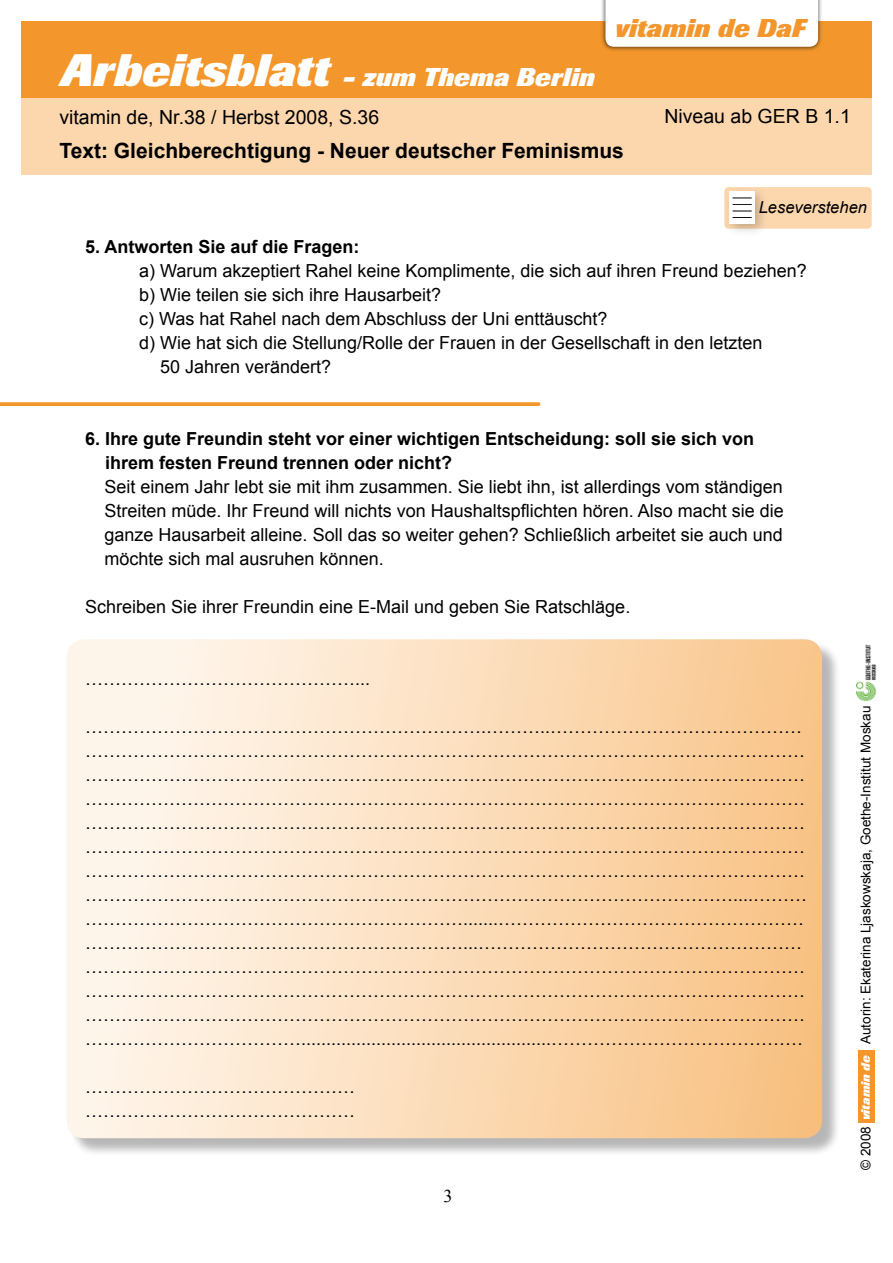
<style>
.page{position:relative;width:893px;height:1263px;background:#fff}
.page>*{position:absolute;margin:0;border:0;box-sizing:border-box;transform-origin:0 0}
.t1{font:italic 800 25.5px "Imago";color:#fff}
.t2{font:italic 800 25.5px "Imago";letter-spacing:.005em;color:#f3972d}
.t3{font:700 21px "Arial";color:#000}
.t4{font:19.5px "Arial";color:#000}
.t5{font:18px/24px "Arial";color:#000}
.t6{font:700 18px/24px "Arial";color:#000}
.t7{font:italic 16.5px "Arial";color:#000}
.t8{font:13.5px "Arial";color:#000}
.t9{font:italic 800 12px "Imago";color:#fff}
.s1{font-size:45px}
</style>
<div class="page">
<div style="left:68px;top:641px;width:773px;height:517px;background:#000;opacity:.44"></div>
<div style="left:67px;top:639px;width:755px;height:499px;background:linear-gradient(to right,#fffaf4,#f8c286);border-radius:18px"></div>
<div style="left:858px;top:1050px;width:16px;height:72px;background:#f3972d"></div>
<img style="left:857px;top:644px;width:19px;height:57px">
<hr style="left:0;top:403px;width:540px;height:3px;background:#f3972d">
<div style="left:21px;top:98px;width:851px;height:76px;background:#fcd7ae"></div>
<div style="left:21px;top:21px;width:851px;height:77px;background:#f3972d"></div>
<div style="left:600px;top:0;width:224px;height:52px;background:#000;opacity:.7"></div>
<div style="left:605px;top:0;width:213px;height:47px;background:#fff"></div>
<div style="left:724px;top:187px;width:148px;height:42px;background:#fcd7ae;border-radius:4px"></div>
<div style="left:723px;top:186px;width:46px;height:52px;background:#000;opacity:.22"></div>
<div style="left:729px;top:192px;width:26px;height:32px;background:#fff"></div>
<svg style="left:733px;top:211px;width:19px;height:7px"></svg>
<svg style="left:733px;top:198px;width:19px;height:7px"></svg>
<h1 class="t2" style="left:615px;top:13px;width:192px">vitamin de DaF</h1>
<h1 class="t1" style="left:60px;top:63px;width:536px"><span class="s1">Arbeitsblatt</span> - zum Thema Berlin</h1>
<p class="t4" style="left:59px;top:104px;width:321px">vitamin de, Nr.38 / Herbst 2008, S.36</p>
<p class="t4" style="left:664px;top:104px;width:188px">Niveau ab GER B 1.1</p>
<p class="t3" style="left:60px;top:137px;width:566px">Text: Gleichberechtigung - Neuer deutscher Feminismus</p>
<p class="t7" style="left:759px;top:197px;width:110px">Leseverstehen</p>
<p class="t6" style="left:85px;top:236px;width:276px">5. Antworten Sie auf die Fragen:</p>
<p class="t5" style="left:139px;top:259px;width:669px">a) Warum akzeptiert Rahel keine Komplimente, die sich auf ihren Freund beziehen?</p>
<p class="t5" style="left:139px;top:283px;width:304px">b) Wie teilen sie sich ihre Hausarbeit?</p>
<p class="t5" style="left:139px;top:307px;width:470px">c) Was hat Rahel nach dem Abschluss der Uni enttäuscht?</p>
<p class="t5" style="left:139px;top:331px;width:625px">d) Wie hat sich die Stellung/Rolle der Frauen in der Gesellschaft in den letzten</p>
<p class="t5" style="left:160px;top:355px;width:173px">50 Jahren verändert?</p>
<p class="t6" style="left:105px;top:428px;width:651px;text-indent:-20px">6. Ihre gute Freundin steht vor einer wichtigen Entscheidung: soll sie sich von ihrem festen Freund trennen oder nicht?</p>
<p class="t5" style="left:105px;top:475px;width:681px;text-align:justify">Seit einem Jahr lebt sie mit ihm zusammen. Sie liebt ihn, ist allerdings vom ständigen Streiten müde. Ihr Freund will nichts von Haushaltspflichten hören. Also macht sie die ganze Hausarbeit alleine. Soll das so weiter gehen? Schließlich arbeitet sie auch und möchte sich mal ausruhen können.</p>
<p class="t5" style="left:85px;top:595px;width:547px">Schreiben Sie ihrer Freundin eine E-Mail und geben Sie Ratschläge.</p>
<p class="t5" style="left:85px;top:667px;width:287px">………………………………………...</p>
<p class="t5" style="left:85px;top:715px;width:724px">………………………………………………………….………..…………………………………… ………………………………………………………………………………………………………… ………………………………………………………………………………………………………… ………………………………………………………………………………………………………… ………………………………………………………………………………………………………… ………………………………………………………………………………………………………… ………………………………………………………………………………………………………… ………………………………………………………………………………………………....……… ……………………………………………………….......…………………………………………… ………………………………………………………...……………………………………………… ………………………………………………………………………………………………………… ………………………………………………………………………………………………………… ………………………………………………………………………………………………………… ………………………………..................................................……………………………………</p>
<p class="t5" style="left:85px;top:1075px;width:271px">……………………………………… ………………………………………</p>
<p class="t8" style="left:857px;top:1044px;width:340px;rotate:-90deg">Autorin: Ekaterina Ljaskowskaja, Goethe-Institut Moskau</p>
<p class="t9" style="left:859px;top:1120px;width:66px;rotate:-90deg">vitamin de</p>
<p class="t8" style="left:857px;top:1170px;width:45px;rotate:-90deg">© 2008</p>
</div>
